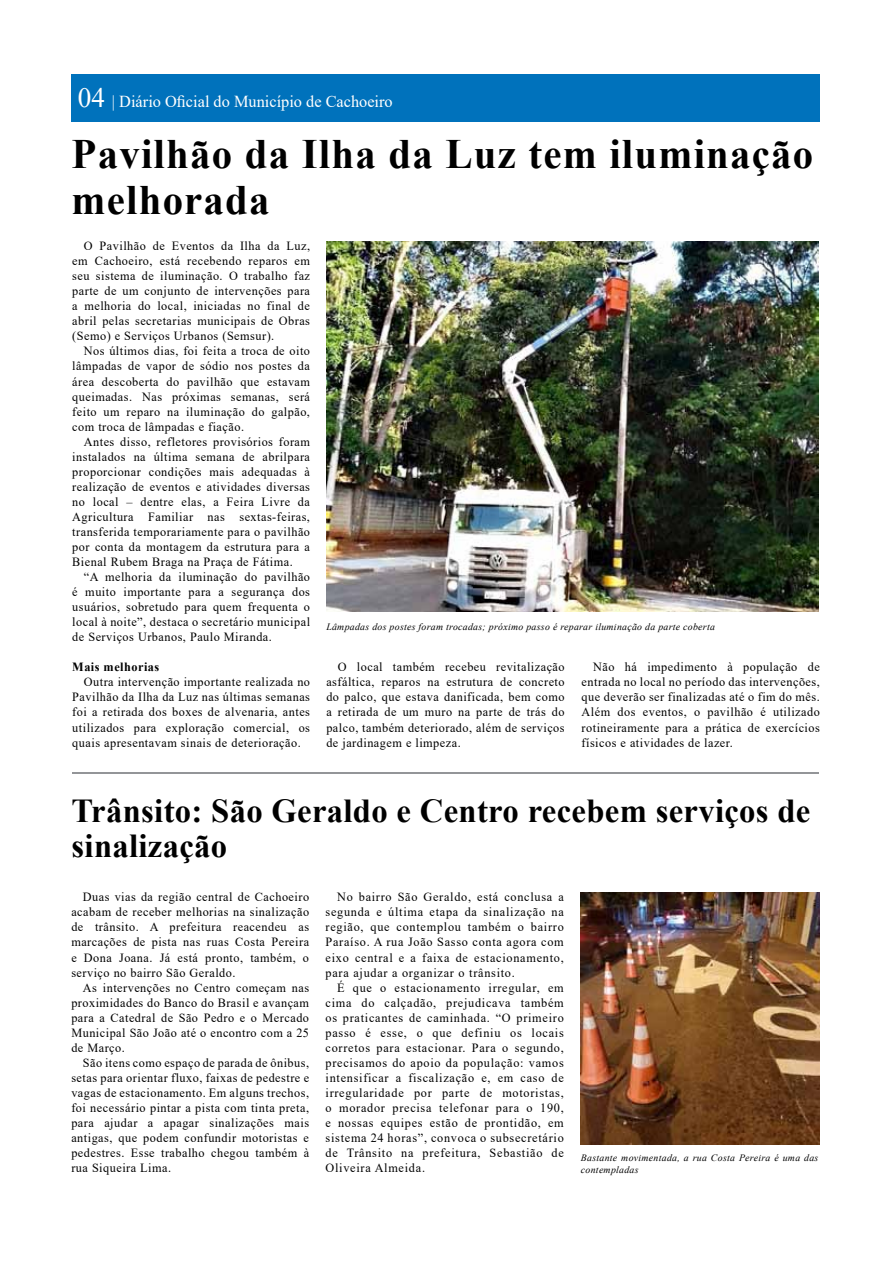
<style>
.page{position:relative;width:893px;height:1263px;background:#fff}
.page>*{position:absolute;margin:0;border:0;box-sizing:border-box;transform-origin:0 0}
.t1{font:700 41.85px/45.9px "Times New Roman";letter-spacing:.03em;color:#000}
.t2{font:700 33.45px/34.8px "Times New Roman";letter-spacing:.01em;color:#000}
.t3{font:16.65px "Times New Roman";color:#fff}
.t4{font:12.6px/15px "Times New Roman";letter-spacing:.04em;color:#000;text-align:justify}
.t5{font:700 12.6px "Times New Roman";letter-spacing:.04em;color:#000}
.t6{font:italic 9.75px/11.7px "Times New Roman";letter-spacing:.03em;color:#000}
.s1{font-size:27.9px}
</style>
<div class="page">
<div style="left:71px;top:75px;width:748px;height:47px;background:#0072bc"></div>
<img style="left:326px;top:241px;width:492px;height:370px">
<hr style="left:72px;top:772px;width:746px;height:2px;background:#939598">
<img style="left:581px;top:893px;width:239px;height:251px">
<h3 class="t3" style="left:78px;top:90px;width:316px"><span class="s1">04</span> | Diário Oficial do Município de Cachoeiro</h3>
<h1 class="t1" style="left:72px;top:130px;width:743px">Pavilhão da Ilha da Luz tem iluminação melhorada</h1>
<p class="t4" style="left:72px;top:238px;width:239px;text-indent:12px">O Pavilhão de Eventos da Ilha da Luz, em Cachoeiro, está recebendo reparos em seu sistema de iluminação. O trabalho faz parte de um conjunto de intervenções para a melhoria do local, iniciadas no final de abril pelas secretarias municipais de Obras (Semo) e Serviços Urbanos (Semsur).</p>
<p class="t4" style="left:72px;top:343px;width:239px;text-indent:12px">Nos últimos dias, foi feita a troca de oito lâmpadas de vapor de sódio nos postes da área descoberta do pavilhão que estavam queimadas. Nas próximas semanas, será feito um reparo na iluminação do galpão, com troca de lâmpadas e fiação.</p>
<p class="t4" style="left:72px;top:434px;width:239px;text-indent:12px">Antes disso, refletores provisórios foram instalados na última semana de abrilpara proporcionar condições mais adequadas à realização de eventos e atividades diversas no local – dentre elas, a Feira Livre da Agricultura Familiar nas sextas-feiras, transferida temporariamente para o pavilhão por conta da montagem da estrutura para a Bienal Rubem Braga na Praça de Fátima.</p>
<p class="t4" style="left:72px;top:569px;width:239px;text-indent:12px">“A melhoria da iluminação do pavilhão é muito importante para a segurança dos usuários, sobretudo para quem frequenta o local à noite”, destaca o secretário municipal de Serviços Urbanos, Paulo Miranda.</p>
<p class="t5" style="left:72px;top:658px;width:88px">Mais melhorias</p>
<p class="t4" style="left:72px;top:674px;width:239px;text-indent:12px">Outra intervenção importante realizada no Pavilhão da Ilha da Luz nas últimas semanas foi a retirada dos boxes de alvenaria, antes utilizados para exploração comercial, os quais apresentavam sinais de deterioração.</p>
<p class="t6" style="left:326px;top:620px;width:390px">Lâmpadas dos postes foram trocadas; próximo passo é reparar iluminação da parte coberta</p>
<p class="t4" style="left:326px;top:659px;width:240px;text-indent:12px">O local também recebeu revitalização asfáltica, reparos na estrutura de concreto do palco, que estava danificada, bem como a retirada de um muro na parte de trás do palco, também deteriorado, além de serviços de jardinagem e limpeza.</p>
<p class="t4" style="left:582px;top:659px;width:240px;text-indent:12px">Não há impedimento à população de entrada no local no período das intervenções, que deverão ser finalizadas até o fim do mês.<br>Além dos eventos, o pavilhão é utilizado rotineiramente para a prática de exercícios físicos e atividades de lazer.</p>
<h2 class="t2" style="left:72px;top:792px;width:740px">Trânsito: São Geraldo e Centro recebem serviços de sinalização</h2>
<p class="t4" style="left:71px;top:889px;width:239px;text-indent:12px">Duas vias da região central de Cachoeiro acabam de receber melhorias na sinalização de trânsito. A prefeitura reacendeu as marcações de pista nas ruas Costa Pereira e Dona Joana. Já está pronto, também, o serviço no bairro São Geraldo.</p>
<p class="t4" style="left:71px;top:979px;width:239px;text-indent:12px">As intervenções no Centro começam nas proximidades do Banco do Brasil e avançam para a Catedral de São Pedro e o Mercado Municipal São João até o encontro com a 25 de Março.</p>
<p class="t4" style="left:71px;top:1055px;width:239px;text-indent:12px">São itens como espaço de parada de ônibus, setas para orientar fluxo, faixas de pedestre e vagas de estacionamento. Em alguns trechos, foi necessário pintar a pista com tinta preta, para ajudar a apagar sinalizações mais antigas, que podem confundir motoristas e pedestres. Esse trabalho chegou também à rua Siqueira Lima.</p>
<p class="t4" style="left:326px;top:889px;width:240px;text-indent:12px">No bairro São Geraldo, está conclusa a segunda e última etapa da sinalização na região, que contemplou também o bairro Paraíso. A rua João Sasso conta agora com eixo central e a faixa de estacionamento, para ajudar a organizar o trânsito.</p>
<p class="t4" style="left:326px;top:979px;width:240px;text-indent:12px">É que o estacionamento irregular, em cima do calçadão, prejudicava também os praticantes de caminhada. “O primeiro passo é esse, o que definiu os locais corretos para estacionar. Para o segundo, precisamos do apoio da população: vamos intensificar a fiscalização e, em caso de irregularidade por parte de motoristas, o morador precisa telefonar para o 190, e nossas equipes estão de prontidão, em sistema 24 horas”, convoca o subsecretário de Trânsito na prefeitura, Sebastião de Oliveira Almeida.</p>
<p class="t6" style="left:581px;top:1151px;width:239px">Bastante movimentada, a rua Costa Pereira é uma das contempladas</p>
</div>
